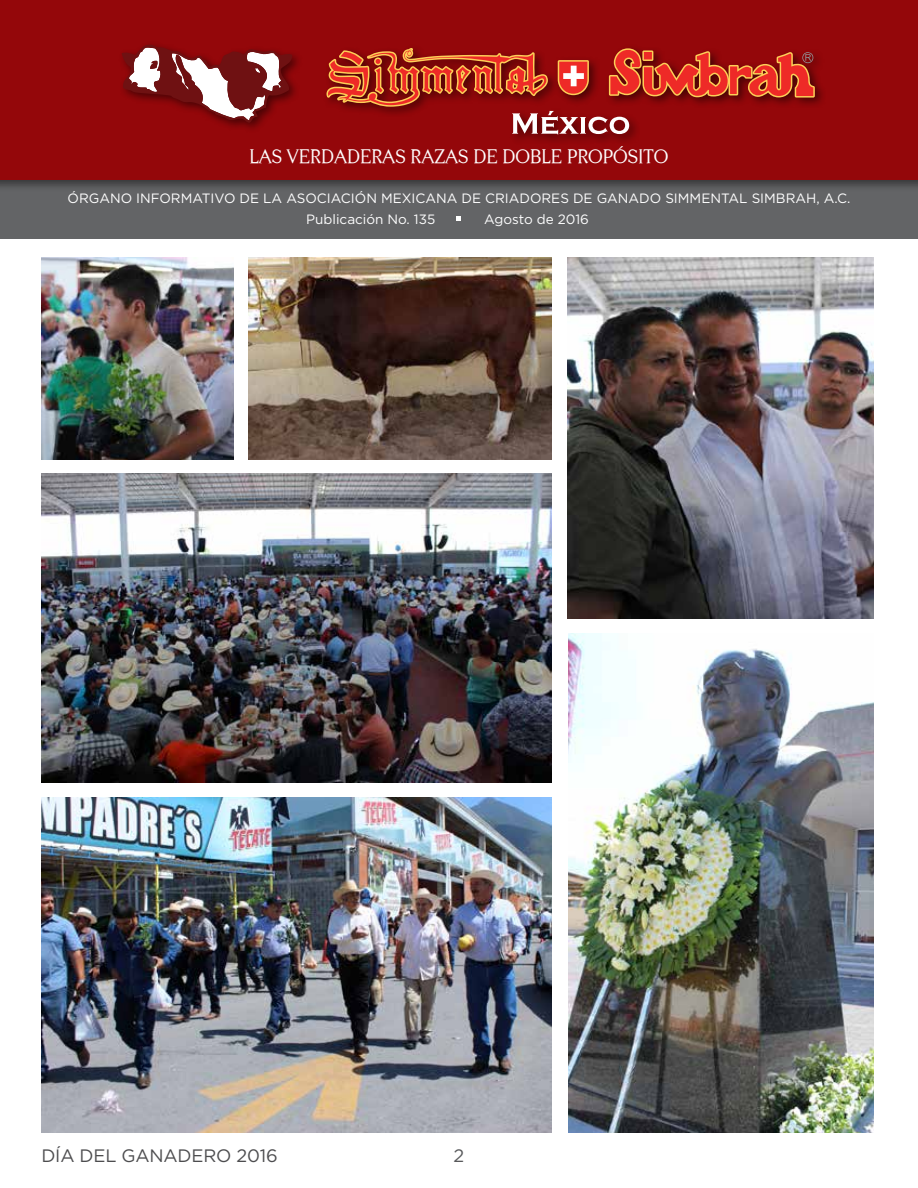
<style>
.page{position:relative;width:918px;height:1188px;background:#fff}
.page>*{position:absolute;margin:0;border:0;box-sizing:border-box;transform-origin:0 0}
.t1{font:19.5px "Centabel";color:#fff}
.t2{font:18px "Gotham";letter-spacing:-.01em;color:#4d4d4f}
.t3{font:18px "Gotham";color:#58595b}
.t4{font:13.5px/20.7px "Gotham";color:#fff}
</style>
<div class="page">
<div style="left:0;top:180px;width:918px;height:59px;background:#636466"></div>
<div style="left:0;top:0;width:918px;height:192px;background:#000;opacity:.45"></div>
<div style="left:0;top:0;width:918px;height:180px;background:#94070a"></div>
<svg style="left:456px;top:216px;width:5px;height:5px"></svg>
<svg style="left:122px;top:44px;width:170px;height:79px"></svg>
<svg style="left:327px;top:48px;width:488px;height:87px"></svg>
<img style="left:569px;top:634px;width:304px;height:499px">
<img style="left:41px;top:797px;width:511px;height:336px">
<img style="left:41px;top:474px;width:511px;height:309px">
<img style="left:568px;top:257px;width:305px;height:362px">
<img style="left:42px;top:257px;width:192px;height:202px">
<img style="left:249px;top:257px;width:303px;height:202px">
<h1 class="t1" style="left:250px;top:145px;width:420px">LAS VERDADERAS RAZAS DE DOBLE PROPÓSITO</h1>
<p class="t4" style="left:306px;top:188px;width:546px;text-indent:-239px">ÓRGANO INFORMATIVO DE LA ASOCIACIÓN MEXICANA DE CRIADORES DE GANADO SIMMENTAL SIMBRAH, A.C.<br>Publicación No. 135</p>
<p class="t4" style="left:484px;top:208px;width:106px">Agosto de 2016</p>
<h2 class="t2" style="left:41px;top:1144px;width:238px">DÍA DEL GANADERO 2016</h2>
<h2 class="t3" style="left:454px;top:1144px;width:12px">2</h2>
</div>
